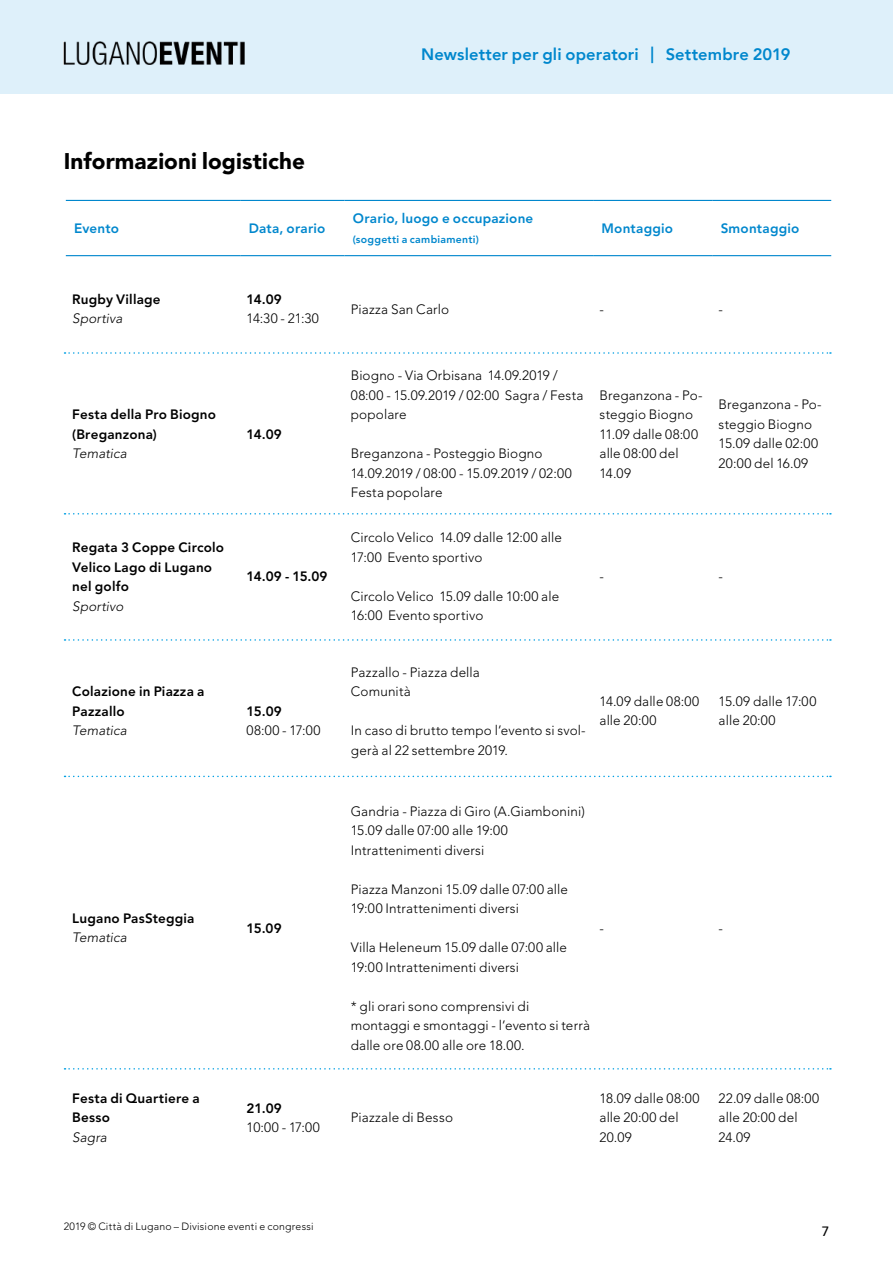
<style>
.page{position:relative;width:893px;height:1263px;background:#fff}
.page>*{position:absolute;margin:0;border:0;box-sizing:border-box;transform-origin:0 0}
.t1{font:900 22.5px "Avenir LT Std";letter-spacing:.005em;color:#000}
.t2{font:800 16.5px "Avenir";letter-spacing:.01em;color:#0087cd}
.t3{font:300 13.5px/19.5px "Avenir LT Std";letter-spacing:.01em;color:#000}
.t4{font:800 13.5px/19.5px "Avenir LT Std";letter-spacing:.015em;color:#000}
.t5{font:800 13.5px "Avenir LT Std";letter-spacing:.015em;color:#0087cd}
.t6{font:italic 300 13.5px "Avenir LT Std";color:#000}
.t7{font:500 13.5px "Avenir";color:#000}
.t8{font:300 10.5px "Avenir LT Std";letter-spacing:.02em;color:#000}
.t9{font:800 10.5px "Avenir LT Std";letter-spacing:.025em;color:#0087cd}
</style>
<div class="page">
<div style="left:0;top:0;width:893px;height:94px;background:#def0fa"></div>
<img style="left:64px;top:41px;width:181px;height:23px">
<hr style="left:66px;top:200px;width:174px;height:1px;background:#0087cd">
<hr style="left:240px;top:200px;width:104px;height:1px;background:#0087cd">
<hr style="left:344px;top:200px;width:249px;height:1px;background:#0087cd">
<hr style="left:593px;top:200px;width:119px;height:1px;background:#0087cd">
<hr style="left:712px;top:200px;width:119px;height:1px;background:#0087cd">
<hr style="left:66px;top:255px;width:174px;height:1px;background:#0087cd">
<hr style="left:240px;top:255px;width:104px;height:1px;background:#0087cd">
<hr style="left:344px;top:255px;width:249px;height:1px;background:#0087cd">
<hr style="left:593px;top:255px;width:119px;height:1px;background:#0087cd">
<hr style="left:712px;top:255px;width:119px;height:1px;background:#0087cd">
<svg style="left:65px;top:639px;width:766px;height:2px"></svg>
<svg style="left:65px;top:776px;width:766px;height:1px"></svg>
<svg style="left:65px;top:513px;width:766px;height:1px"></svg>
<svg style="left:65px;top:352px;width:766px;height:2px"></svg>
<svg style="left:65px;top:1068px;width:766px;height:1px"></svg>
<p class="t2" style="left:421px;top:42px;width:371px">Newsletter per gli operatori | Settembre 2019</p>
<h1 class="t1" style="left:64px;top:148px;width:243px">Informazioni logistiche</h1>
<p class="t5" style="left:74px;top:220px;width:46px">Evento</p>
<p class="t5" style="left:249px;top:220px;width:78px">Data, orario</p>
<p class="t4" style="left:72px;top:290px;width:90px">Rugby Village</p>
<p class="t6" style="left:72px;top:311px;width:52px">Sportiva</p>
<p class="t4" style="left:247px;top:290px;width:37px">14.09</p>
<p class="t3" style="left:247px;top:309px;width:74px">14:30 - 21:30</p>
<p class="t4" style="left:72px;top:405px;width:145px">Festa della Pro Biogno (Breganzona)</p>
<p class="t6" style="left:72px;top:445px;width:56px">Tematica</p>
<p class="t4" style="left:247px;top:424px;width:37px">14.09</p>
<p class="t4" style="left:72px;top:538px;width:153px">Regata 3 Coppe Circolo<br>Velico Lago di Lugano nel golfo</p>
<p class="t6" style="left:72px;top:598px;width:53px">Sportivo</p>
<p class="t4" style="left:247px;top:567px;width:82px">14.09 - 15.09</p>
<p class="t4" style="left:72px;top:682px;width:134px">Colazione in Piazza a<br>Pazzallo</p>
<p class="t6" style="left:72px;top:723px;width:56px">Tematica</p>
<p class="t4" style="left:247px;top:701px;width:37px">15.09</p>
<p class="t3" style="left:247px;top:721px;width:75px">08:00 - 17:00</p>
<p class="t4" style="left:72px;top:908px;width:124px">Lugano PasSteggia</p>
<p class="t6" style="left:72px;top:930px;width:56px">Tematica</p>
<p class="t4" style="left:247px;top:918px;width:37px">15.09</p>
<p class="t4" style="left:72px;top:1088px;width:129px">Festa di Quartiere a<br>Besso</p>
<p class="t6" style="left:72px;top:1129px;width:36px">Sagra</p>
<p class="t4" style="left:247px;top:1098px;width:37px">21.09</p>
<p class="t3" style="left:247px;top:1118px;width:75px">10:00 - 17:00</p>
<p class="t5" style="left:353px;top:211px;width:182px">Orario, luogo e occupazione</p>
<p class="t9" style="left:353px;top:233px;width:128px">(soggetti a cambiamenti)</p>
<p class="t5" style="left:602px;top:220px;width:73px">Montaggio</p>
<p class="t5" style="left:721px;top:220px;width:80px">Smontaggio</p>
<p class="t3" style="left:351px;top:299px;width:100px">Piazza San Carlo</p>
<p class="t3" style="left:600px;top:299px;width:6px">-</p>
<p class="t3" style="left:719px;top:299px;width:6px">-</p>
<p class="t3" style="left:351px;top:366px;width:234px">Biogno - Via Orbisana 14.09.2019 /<br>08:00 - 15.09.2019 / 02:00 Sagra / Festa popolare</p>
<p class="t3" style="left:351px;top:444px;width:222px">Breganzona - Posteggio Biogno<br>14.09.2019 / 08:00 - 15.09.2019 / 02:00<br>Festa popolare</p>
<p class="t3" style="left:351px;top:528px;width:213px">Circolo Velico 14.09 dalle 12:00 alle<br>17:00 Evento sportivo</p>
<p class="t3" style="left:351px;top:587px;width:210px">Circolo Velico 15.09 dalle 10:00 ale<br>16:00 Evento sportivo</p>
<p class="t3" style="left:600px;top:385px;width:104px">Breganzona - Po&shy;steggio Biogno<br>11.09 dalle 08:00 alle 08:00 del<br>14.09</p>
<p class="t3" style="left:719px;top:395px;width:104px">Breganzona - Po&shy;steggio Biogno<br>15.09 dalle 02:00<br>20:00 del 16.09</p>
<p class="t3" style="left:600px;top:567px;width:6px">-</p>
<p class="t3" style="left:719px;top:567px;width:6px">-</p>
<p class="t3" style="left:351px;top:662px;width:131px">Pazzallo - Piazza della<br>Comunità</p>
<p class="t3" style="left:351px;top:721px;width:236px">In caso di brutto tempo l’evento si svol&shy;gerà al 22 settembre 2019.</p>
<p class="t3" style="left:600px;top:692px;width:101px">14.09 dalle 08:00 alle 20:00</p>
<p class="t3" style="left:719px;top:692px;width:99px">15.09 dalle 17:00 alle 20:00</p>
<p class="t3" style="left:351px;top:801px;width:236px">Gandria - Piazza di Giro (A.Giambonini)<br>15.09 dalle 07:00 alle 19:00<br>Intrattenimenti diversi</p>
<p class="t3" style="left:351px;top:879px;width:219px">Piazza Manzoni 15.09 dalle 07:00 alle<br>19:00 Intrattenimenti diversi</p>
<p class="t3" style="left:351px;top:938px;width:218px">Villa Heleneum 15.09 dalle 07:00 alle<br>19:00 Intrattenimenti diversi</p>
<p class="t3" style="left:351px;top:996px;width:241px">* gli orari sono comprensivi di montaggi e smontaggi - l’evento si terrà dalle ore 08.00 alle ore 18.00.</p>
<p class="t3" style="left:600px;top:918px;width:6px">-</p>
<p class="t3" style="left:719px;top:918px;width:6px">-</p>
<p class="t3" style="left:351px;top:1108px;width:104px">Piazzale di Besso</p>
<p class="t3" style="left:600px;top:1088px;width:101px">18.09 dalle 08:00 alle 20:00 del<br>20.09</p>
<p class="t3" style="left:719px;top:1088px;width:102px">22.09 dalle 08:00 alle 20:00 del<br>24.09</p>
<p class="t8" style="left:64px;top:1220px;width:251px">2019 © Città di Lugano – Divisione eventi e congressi</p>
<p class="t7" style="left:822px;top:1219px;width:9px">7</p>
</div>
